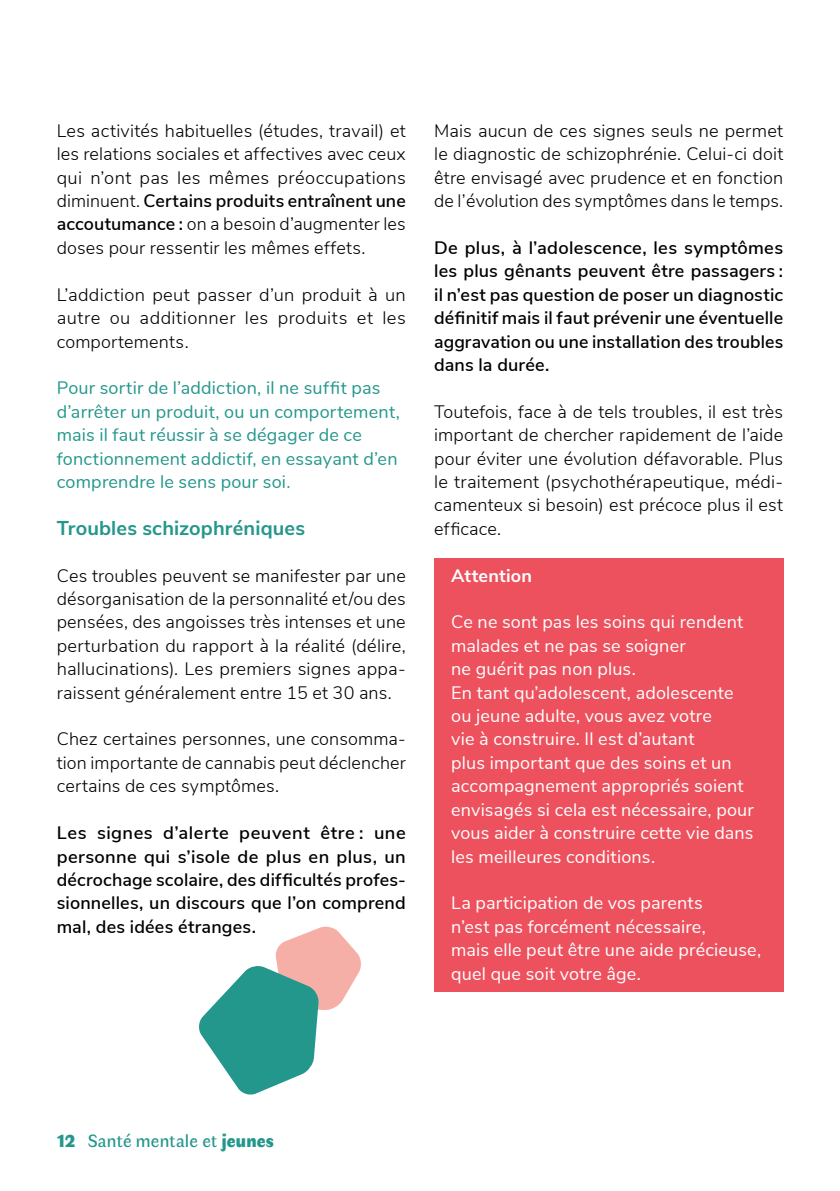
<style>
.page{position:relative;width:840px;height:1191px;background:#fff}
.page>*{position:absolute;margin:0;border:0;box-sizing:border-box;transform-origin:0 0}
.T2{font:700 20px "Nunito Sans";letter-spacing:.005em;color:#24978c}
.CORPS{font:300 18px/23.4px "Nunito Sans";letter-spacing:.01em;color:#000;text-align:justify}
.encadré2{font:18px/23.4px "Nunito Sans";letter-spacing:.01em;color:#fff}
.CORPS-2{font:600 18px/23.4px "Nunito Sans";letter-spacing:.01em;color:#000;text-align:justify}
.encadré1{font:18px/23.4px "Nunito";letter-spacing:.01em;color:#24978c}
.t1{font:18px "Faune Text";letter-spacing:.01em;color:#24978c}
.encadré2-2{font:700 18px "Nunito Sans";letter-spacing:.01em;color:#fff}
.s1{font-weight:600}
.s2{font-family:"Faune Display";font-weight:900}
</style>
<div class="page">
<div style="left:434px;top:558px;width:348px;height:35px;background:#ec515d"></div>
<div style="left:434px;top:581px;width:348px;height:36px;background:#ec515d"></div>
<div style="left:434px;top:604px;width:348px;height:83px;background:#ec515d"></div>
<div style="left:434px;top:675px;width:348px;height:199px;background:#ec515d"></div>
<div style="left:434px;top:862px;width:348px;height:36px;background:#ec515d"></div>
<div style="left:434px;top:885px;width:348px;height:106px;background:#ec515d"></div>
<svg style="left:199px;top:926px;width:162px;height:169px"></svg>
<p class="CORPS" style="left:57px;top:118px;width:350px">Les activités habituelles (études, travail) et les relations sociales et affectives avec ceux qui n’ont pas les mêmes préoccupations diminuent. <span class="s1">Certains produits entraînent une accoutumance :</span> on a besoin d’augmenter les doses pour ressentir les mêmes effets.</p>
<p class="CORPS" style="left:57px;top:282px;width:350px">L’addiction peut passer d’un produit à un autre ou additionner les produits et les comportements.</p>
<p class="encadré1" style="left:57px;top:375px;width:344px">Pour sortir de l’addiction, il ne suffit pas d’arrêter un produit, ou un comportement, mais il faut réussir à se dégager de ce fonctionnement addictif, en essayant d’en comprendre le sens pour soi.</p>
<p class="T2" style="left:57px;top:513px;width:250px">Troubles schizophréniques</p>
<p class="CORPS" style="left:57px;top:562px;width:350px">Ces troubles peuvent se manifester par une désorganisation de la personnalité et/ou des pensées, des angoisses très intenses et une perturbation du rapport à la réalité (délire, hallucinations). Les premiers signes appa&shy;raissent généralement entre 15 et 30 ans.</p>
<p class="CORPS" style="left:57px;top:726px;width:350px">Chez certaines personnes, une consomma&shy;tion importante de cannabis peut déclencher certains de ces symptômes.</p>
<p class="CORPS-2" style="left:57px;top:820px;width:350px">Les signes d’alerte peuvent être : une personne qui s’isole de plus en plus, un décrochage scolaire, des difficultés profes&shy;sionnelles, un discours que l’on comprend mal, des idées étranges.</p>
<p class="CORPS" style="left:434px;top:118px;width:350px">Mais aucun de ces signes seuls ne permet le diagnostic de schizophrénie. Celui-ci doit être envisagé avec prudence et en fonction de l’évolution des symptômes dans le temps.</p>
<p class="CORPS-2" style="left:434px;top:235px;width:350px">De plus, à l’adolescence, les symptômes les plus gênants peuvent être passagers : il n’est pas question de poser un diagnostic définitif mais il faut prévenir une éventuelle aggravation ou une installation des troubles dans la durée.</p>
<p class="CORPS" style="left:434px;top:399px;width:350px">Toutefois, face à de tels troubles, il est très important de chercher rapidement de l’aide pour éviter une évolution défavorable. Plus le traitement (psychothérapeutique, médi&shy;camenteux si besoin) est précoce plus il est efficace.</p>
<p class="encadré2-2" style="left:451px;top:562px;width:82px">Attention</p>
<p class="encadré2" style="left:451px;top:609px;width:293px">Ce ne sont pas les soins qui rendent malades et ne pas se soigner<br>ne guérit pas non plus.</p>
<p class="encadré2" style="left:451px;top:679px;width:304px">En tant qu’adolescent, adolescente ou jeune adulte, vous avez votre<br>vie à construire. Il est d’autant<br>plus important que des soins et un accompagnement appropriés soient envisagés si cela est nécessaire, pour vous aider à construire cette vie dans les meilleures conditions.</p>
<p class="encadré2" style="left:451px;top:890px;width:311px">La participation de vos parents<br>n’est pas forcément nécessaire,<br>mais elle peut être une aide précieuse, quel que soit votre âge.</p>
<p class="t1" style="left:57px;top:1129px;width:219px"><span class="s2">12</span> Santé mentale et <span class="s2">jeunes</span></p>
</div>
